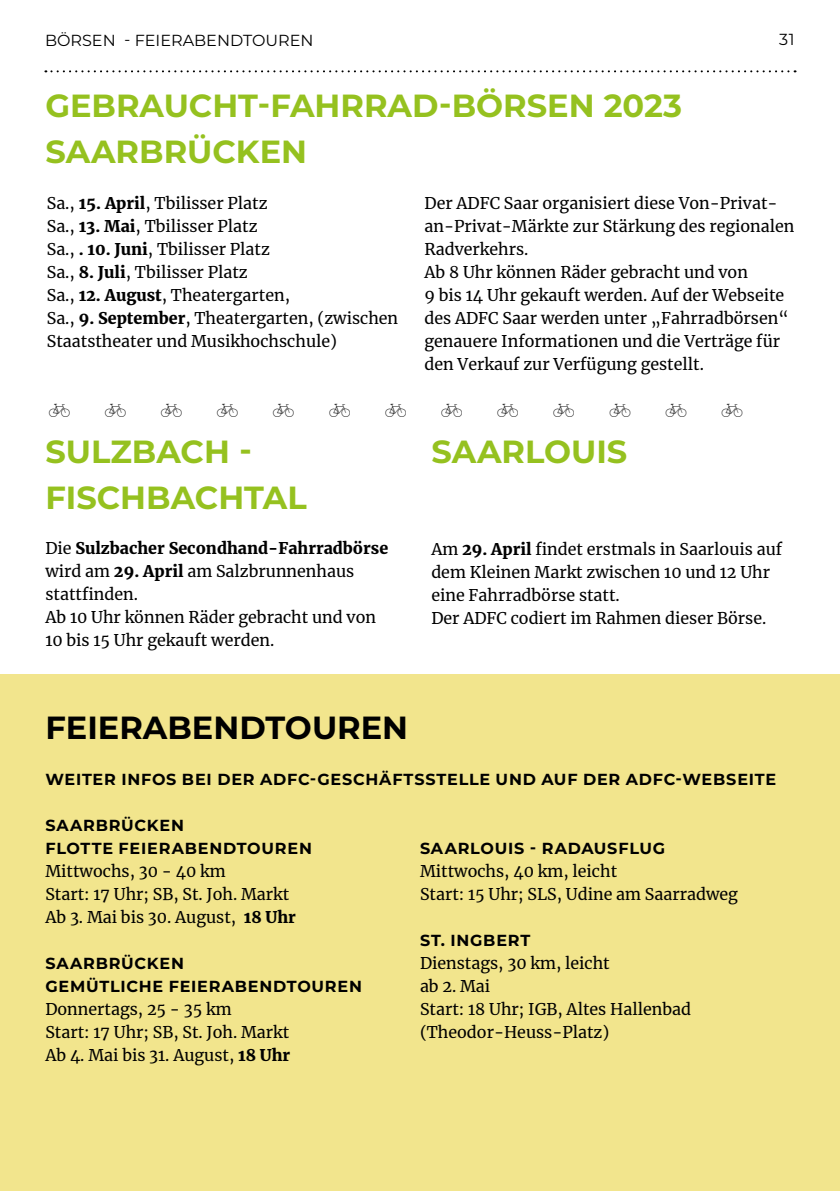
<style>
.page{position:relative;width:840px;height:1191px;background:#fff}
.page>*{position:absolute;margin:0;border:0;box-sizing:border-box;transform-origin:0 0}
.t1{font:700 32px/46px "Montserrat";color:#95c11f}
.t2{font:700 32px "Montserrat";color:#000}
.t3{font:16px/23px "Merriweather";color:#000}
.t4{font:700 16px/23px "Montserrat";letter-spacing:.05em;color:#000}
.t5{font:16px "Montserrat";color:#000}
.s1{font-weight:900}
</style>
<div class="page">
<svg style="left:45px;top:70px;width:750px;height:2px"></svg>
<div style="left:0;top:675px;width:839px;height:516px;background:#f2e58d"></div>
<p class="t5" style="left:45px;top:29px;width:270px">BÖRSEN - FEIERABENDTOUREN</p>
<p class="t5" style="left:778px;top:29px;width:17px">31</p>
<h1 class="t1" style="left:45px;top:81px;width:637px">GEBRAUCHT-FAHRRAD-BÖRSEN 2023<br>SAARBRÜCKEN</h1>
<p class="t3" style="left:47px;top:192px;width:353px">Sa., <span class="s1">15. April</span>, Tbilisser Platz<br>Sa., <span class="s1">13. Mai</span>, Tbilisser Platz<br>Sa., <span class="s1">. 10. Juni</span>, Tbilisser Platz<br>Sa., <span class="s1">8. Juli</span>, Tbilisser Platz<br>Sa., <span class="s1">12. August</span>, Theatergarten,<br>Sa., <span class="s1">9. September</span>, Theatergarten, (zwischen Staatstheater und Musikhochschule)</p>
<p class="t3" style="left:424px;top:192px;width:371px">Der ADFC Saar organisiert diese Von-Privat&shy;an-Privat-Märkte zur Stärkung des regionalen Radverkehrs.<br>Ab 8 Uhr können Räder gebracht und von<br>9 bis 14 Uhr gekauft werden. Auf der Webseite des ADFC Saar werden unter „Fahrradbörsen“ genauere Informationen und die Verträge für den Verkauf zur Verfügung gestellt.</p>
<h1 class="t1" style="left:45px;top:426px;width:263px">SULZBACH -<br>FISCHBACHTAL</h1>
<h1 class="t1" style="left:431px;top:426px;width:197px">SAARLOUIS</h1>
<p class="t3" style="left:45px;top:536px;width:344px">Die <span class="s1">Sulzbacher Secondhand-Fahrradbörse </span>wird am <span class="s1">29. April</span> am Salzbrunnenhaus stattfinden.<br>Ab 10 Uhr können Räder gebracht und von<br>10 bis 15 Uhr gekauft werden.</p>
<p class="t3" style="left:431px;top:537px;width:352px">Am <span class="s1">29. April</span> findet erstmals in Saarlouis auf dem Kleinen Markt zwischen 10 und 12 Uhr eine Fahrradbörse statt.<br>Der ADFC codiert im Rahmen dieser Börse.</p>
<h1 class="t2" style="left:45px;top:704px;width:364px">FEIERABENDTOUREN</h1>
<p class="t4" style="left:45px;top:766px;width:731px">WEITER INFOS BEI DER ADFC-GESCHÄFTSSTELLE UND AUF DER ADFC-WEBSEITE</p>
<p class="t4" style="left:45px;top:812px;width:268px">SAARBRÜCKEN<br>FLOTTE FEIERABENDTOUREN</p>
<p class="t3" style="left:45px;top:859px;width:252px">Mittwochs, 30 - 40 km<br>Start: 17 Uhr; SB, St. Joh. Markt<br>Ab 3. Mai bis 30. August, <span class="s1">18 Uhr</span></p>
<p class="t4" style="left:45px;top:950px;width:318px">SAARBRÜCKEN<br>GEMÜTLICHE FEIERABENDTOUREN</p>
<p class="t3" style="left:45px;top:997px;width:246px">Donnertags, 25 - 35 km<br>Start: 17 Uhr; SB, St. Joh. Markt<br>Ab 4. Mai bis 31. August, <span class="s1">18 Uhr</span></p>
<p class="t4" style="left:420px;top:835px;width:246px">SAARLOUIS - RADAUSFLUG</p>
<p class="t3" style="left:420px;top:859px;width:319px">Mittwochs, 40 km, leicht<br>Start: 15 Uhr; SLS, Udine am Saarradweg</p>
<p class="t4" style="left:420px;top:927px;width:112px">ST. INGBERT</p>
<p class="t3" style="left:420px;top:950px;width:272px">Dienstags, 30 km, leicht<br>ab 2. Mai<br>Start: 18 Uhr; IGB, Altes Hallenbad (Theodor-Heuss-Platz)</p>
</div>
